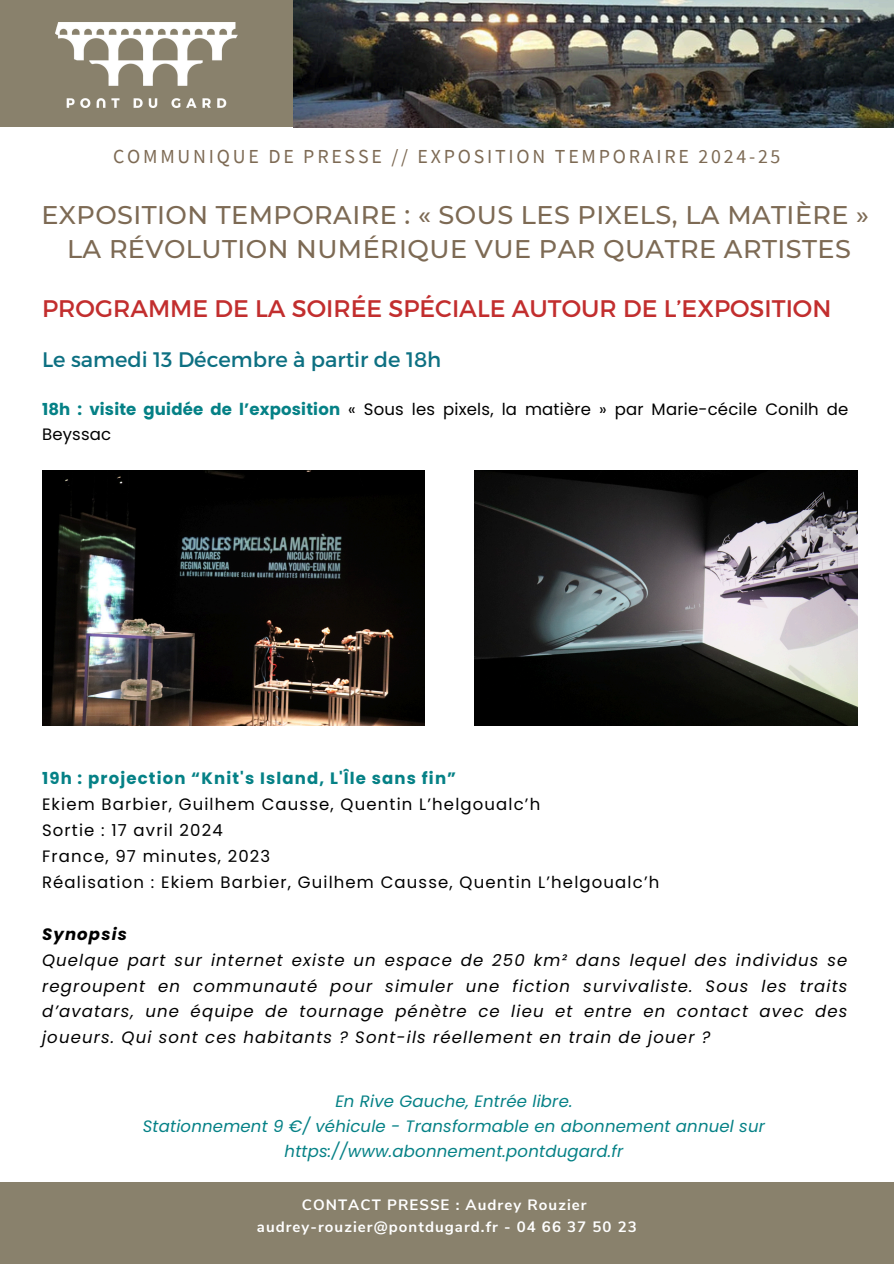
<style>
.page{position:relative;width:894px;height:1264px;background:#fff}
.page>*{position:absolute;margin:0;border:0;box-sizing:border-box;transform-origin:0 0}
.t1{font:500 25.5px/34.8px "Montserrat";letter-spacing:.015em;color:#7d6a54;text-align:center}
.t2{font:24px "Montserrat";color:#c22e2e}
.t3{font:21px "Montserrat";color:#0d7082}
.t4{font:19.8px "Source Sans Pro";letter-spacing:.14em;color:#7d6a54}
.t5{font:italic 16.5px/25.8px "Poppins";letter-spacing:.07em;color:#000;text-align:justify}
.t6{font:16.5px "Poppins";letter-spacing:.07em;color:#000}
.t7{font:italic 16.5px/24.8px "Poppins";letter-spacing:.01em;color:#058186;text-align:center}
.t8{font:16.5px/24.8px "Poppins";letter-spacing:.01em;color:#000}
.t9{font:700 16.5px "Poppins";letter-spacing:.07em;color:#058186}
.t10{font:italic 700 16.5px "Poppins";letter-spacing:.07em;color:#000}
.t11{font:700 15px/22.5px "Nunito Sans";letter-spacing:.07em;color:#fff;text-align:center}
.s1{font-weight:700;color:#058186}
</style>
<div class="page">
<div style="left:0;top:0;width:293px;height:127px;background:#89816c"></div>
<img style="left:55px;top:23px;width:183px;height:84px">
<div style="left:0;top:1182px;width:893px;height:81px;background:#89816c"></div>
<img style="left:293px;top:0;width:600px;height:127px">
<img style="left:42px;top:470px;width:383px;height:255px">
<img style="left:474px;top:470px;width:383px;height:255px">
<p class="t4" style="left:113px;top:143px;width:668px">COMMUNIQUE DE PRESSE // EXPOSITION TEMPORAIRE 2024-25</p>
<p class="t1" style="left:41px;top:197px;width:829px">EXPOSITION TEMPORAIRE : « SOUS LES PIXELS, LA MATIÈRE »<br>LA RÉVOLUTION NUMÉRIQUE VUE PAR QUATRE ARTISTES</p>
<h4 class="t2" style="left:42px;top:292px;width:790px">PROGRAMME DE LA SOIRÉE SPÉCIALE AUTOUR DE L’EXPOSITION</h4>
<p class="t3" style="left:42px;top:346px;width:400px">Le samedi 13 Décembre à partir de 18h</p>
<p class="t8" style="left:42px;top:397px;width:807px"><span class="s1">18h : visite guidée de l’exposition</span> « Sous les pixels, la matière » par Marie-cécile Conilh de<br>Beyssac</p>
<p class="t9" style="left:42px;top:767px;width:415px">19h : projection “Knit's Island, L'Île sans fin”</p>
<p class="t6" style="left:42px;top:793px;width:499px">Ekiem Barbier, Guilhem Causse, Quentin L’helgoualc’h</p>
<p class="t6" style="left:42px;top:819px;width:182px">Sortie : 17 avril 2024</p>
<p class="t6" style="left:42px;top:844px;width:230px">France, 97 minutes, 2023</p>
<p class="t6" style="left:42px;top:870px;width:618px">Réalisation : Ekiem Barbier, Guilhem Causse, Quentin L’helgoualc’h</p>
<p class="t10" style="left:42px;top:922px;width:86px">Synopsis</p>
<p class="t5" style="left:42px;top:947px;width:806px">Quelque part sur internet existe un espace de 250 km² dans lequel des individus se regroupent en communauté pour simuler une fiction survivaliste. Sous les traits d’avatars, une équipe de tournage pénètre ce lieu et entre en contact avec des joueurs. Qui sont ces habitants ? Sont-ils réellement en train de jouer ?</p>
<p class="t7" style="left:335px;top:1089px;width:239px">En Rive Gauche, Entrée libre.</p>
<h5 class="t7" style="left:143px;top:1113px;width:623px">Stationnement 9 €/ véhicule - Transformable en abonnement annuel sur https://www.abonnement.pontdugard.fr</h5>
<h2 class="t11" style="left:257px;top:1193px;width:381px">CONTACT PRESSE : Audrey Rouzier audrey-rouzier@pontdugard.fr - 04 66 37 50 23</h2>
</div>
